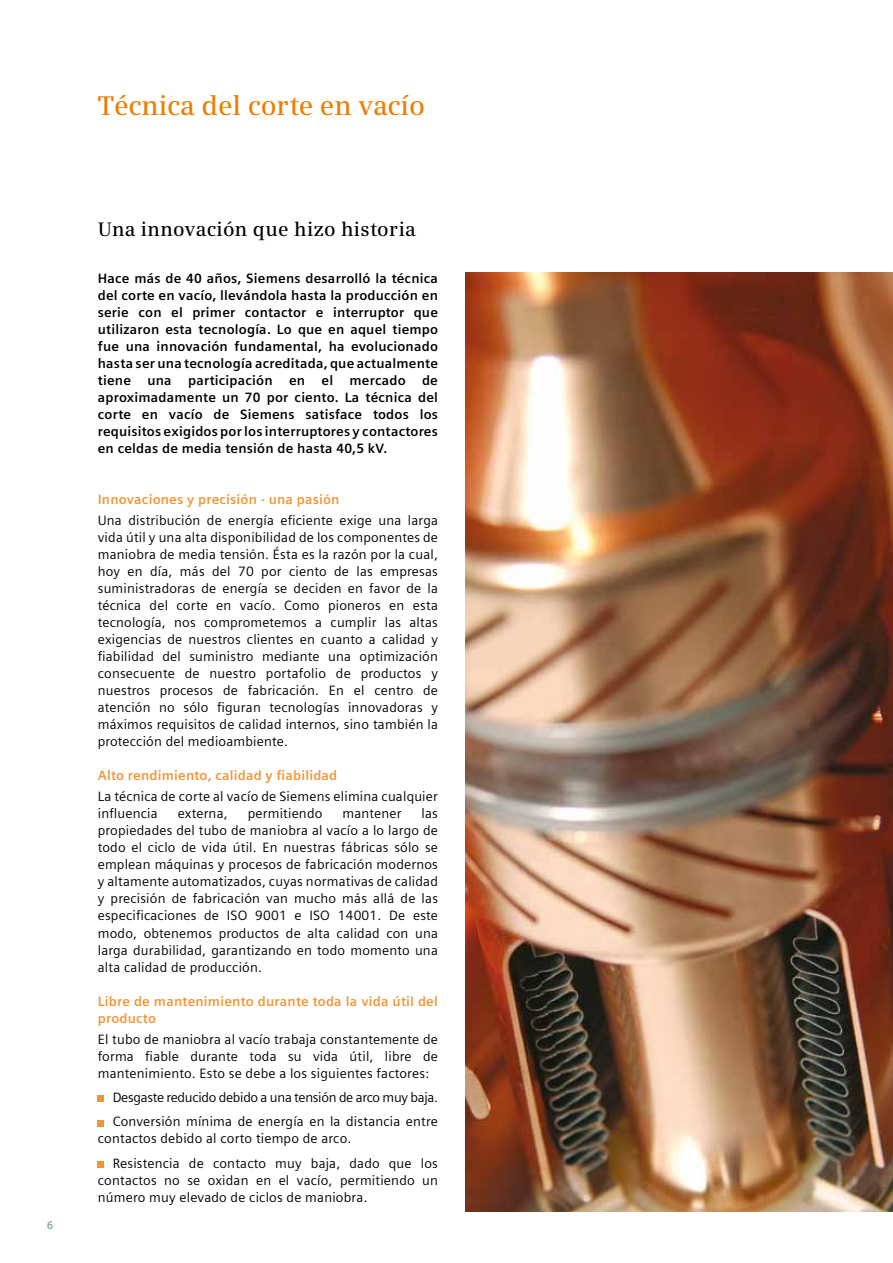
<style>
.page{position:relative;width:893px;height:1263px;background:#fff}
.page>*{position:absolute;margin:0;border:0;box-sizing:border-box;transform-origin:0 0}
.t1{font:600 27px "Siemens Serif";letter-spacing:-.005em;color:#ef7c00}
.t2{font:600 19.5px "Siemens Serif";letter-spacing:.015em;color:#000}
.t3{font:13.5px/17px "Siemens Sans";letter-spacing:.015em;color:#000;text-align:justify}
.t4{font:700 13.5px/17px "Siemens Sans";letter-spacing:.015em;color:#000;text-align:justify}
.t5{font:700 13.5px/17px "Siemens Sans";letter-spacing:.015em;color:#f39433}
.t6{font:13.5px/24.3px "Siemens Sans";letter-spacing:-.015em;color:#000}
.t7{font:700 11.25px "Siemens Sans";color:#8ba4af}
</style>
<div class="page">
<div style="left:98px;top:1095px;width:6px;height:7px;background:#f39433"></div>
<svg style="left:98px;top:1120px;width:6px;height:6px"></svg>
<svg style="left:98px;top:1161px;width:6px;height:6px"></svg>
<img style="left:466px;top:272px;width:427px;height:940px">
<p class="t7" style="left:47px;top:1219px;width:8px">6</p>
<h1 class="t1" style="left:98px;top:90px;width:329px">Técnica del corte en vacío</h1>
<h2 class="t2" style="left:98px;top:218px;width:320px">Una innovación que hizo historia</h2>
<p class="t4" style="left:98px;top:269px;width:342px">Hace más de 40 años, Siemens desarrolló la técnica del corte en vacío, llevándola hasta la producción en serie con el primer contactor e interruptor que utilizaron esta tecnología. Lo que en aquel tiempo fue una innovación fundamental, ha evolucionado hasta ser una tecnología acreditada, que actualmente tiene una participación en el mercado de aproximadamente un 70 por ciento. La técnica del corte en vacío de Siemens satisface todos los requisitos exigidos por los interruptores y contactores en celdas de media tensión de hasta 40,5 kV.</p>
<p class="t5" style="left:98px;top:491px;width:243px">Innovaciones y precisión - una pasión</p>
<p class="t3" style="left:98px;top:512px;width:342px">Una distribución de energía eficiente exige una larga vida útil y una alta disponibilidad de los componentes de maniobra de media tensión. Ésta es la razón por la cual, hoy en día, más del 70 por ciento de las empresas suministradoras de energía se deciden en favor de la técnica del corte en vacío. Como pioneros en esta tecnología, nos comprometemos a cumplir las altas exigencias de nuestros clientes en cuanto a calidad y fiabilidad del suministro mediante una optimización consecuente de nuestro portafolio de productos y nuestros procesos de fabricación. En el centro de atención no sólo figuran tecnologías innovadoras y máximos requisitos de calidad internos, sino también la protección del medioambiente.</p>
<p class="t5" style="left:98px;top:767px;width:241px">Alto rendimiento, calidad y fiabilidad</p>
<p class="t3" style="left:98px;top:788px;width:342px">La técnica de corte al vacío de Siemens elimina cualquier influencia</p>
<p class="t3" style="left:178px;top:805px;width:52px">externa,</p>
<p class="t3" style="left:248px;top:805px;width:76px">permitiendo</p>
<p class="t3" style="left:342px;top:805px;width:61px">mantener</p>
<p class="t3" style="left:98px;top:805px;width:342px;text-indent:324px">las propiedades del tubo de maniobra al vacío a lo largo de todo el ciclo de vida útil. En nuestras fábricas sólo se emplean máquinas y procesos de fabricación modernos y altamente automatizados, cuyas normativas de calidad y precisión de fabricación van mucho más allá de las especificaciones de ISO 9001 e ISO 14001. De este modo, obtenemos productos de alta calidad con una larga durabilidad, garantizando en todo momento una alta calidad de producción.</p>
<p class="t5" style="left:98px;top:992px;width:342px">Libre de mantenimiento durante toda la vida útil del producto</p>
<p class="t3" style="left:98px;top:1031px;width:342px">El tubo de maniobra al vacío trabaja constantemente de forma fiable durante toda su vida útil, libre de mantenimiento. Esto se debe a los siguientes factores:</p>
<p class="t6" style="left:113px;top:1085px;width:327px">Desgaste reducido debido a una tensión de arco muy baja.<br>Conversión mínima de energía en la distancia entre</p>
<p class="t3" style="left:113px;top:1126px;width:327px;line-height:24.3px;text-indent:-15px">contactos debido al corto tiempo de arco.<br>Resistencia de contacto muy baja, dado que los</p>
<p class="t3" style="left:98px;top:1171px;width:342px">contactos no se oxidan en el vacío, permitiendo un número muy elevado de ciclos de maniobra.</p>
</div>
